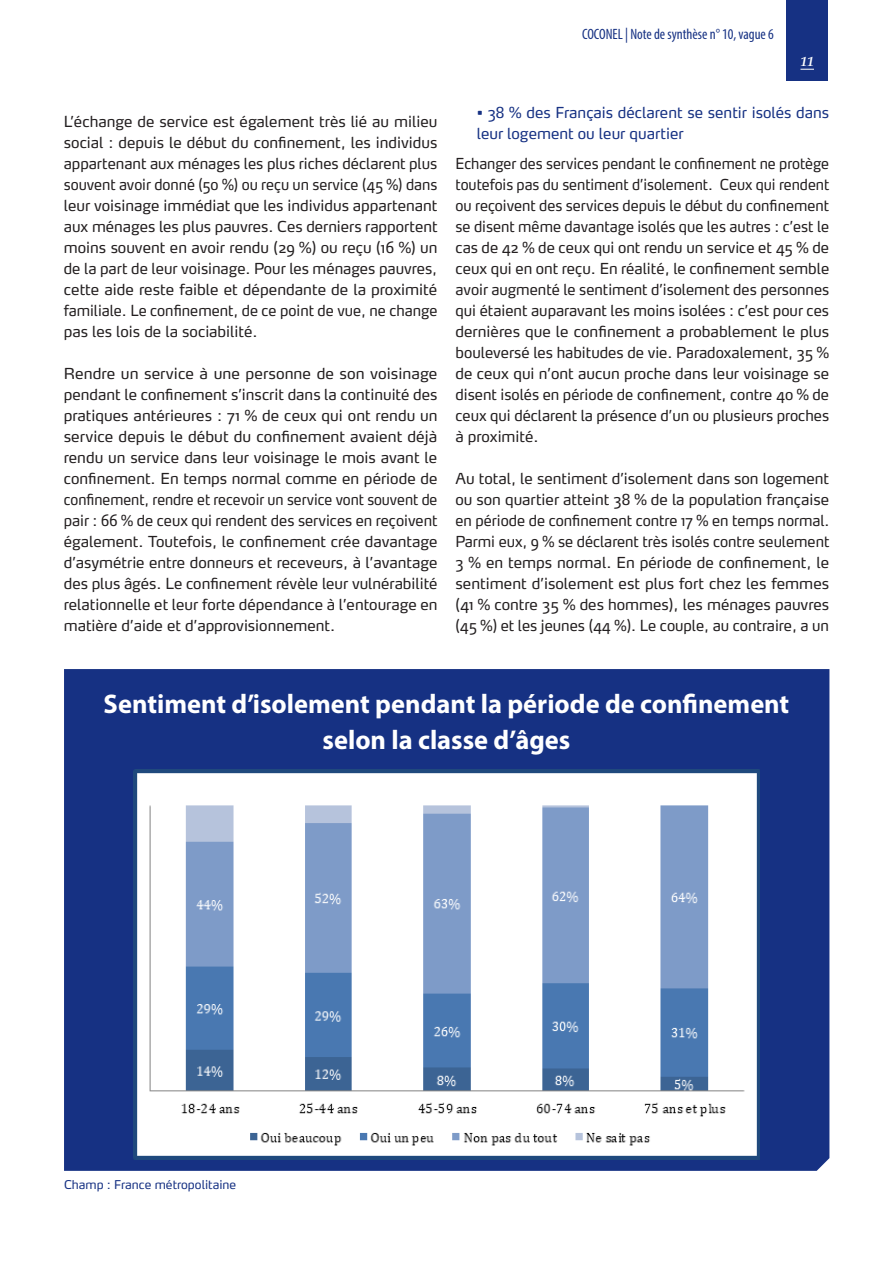
<style>
.page{position:relative;width:893px;height:1263px;background:#fff}
.page>*{position:absolute;margin:0;border:0;box-sizing:border-box;transform-origin:0 0}
.t1{font:700 27px "Myriad Pro";color:#fff}
.t2{font:15px/21px "Max OT";color:#231f20;text-align:justify}
.t3{font:15px/21px "Max OT";color:#231f20;text-align:justify;scale:.92 1}
.t4{font:15px/21px "Max OT";color:#163183}
.t5{font:condensed 15px "Myriad Pro";color:#163183}
.t6{font:italic 700 13.5px "Palatino Linotype";color:#fff}
.t7{font:12px "Max OT";color:#163183}
</style>
<div class="page">
<div style="left:64px;top:669px;width:765px;height:502px;background:#163183"></div>
<img style="left:133px;top:770px;width:626px;height:389px">
<div style="left:787px;top:0;width:41px;height:81px;background:#163183"></div>
<svg style="left:800px;top:69px;width:14px;height:1px"></svg>
<p class="t2" style="left:64px;top:111px;width:375px">L’échange de service est également très lié au milieu social : depuis le début du confinement, les individus appartenant aux ménages les plus riches déclarent plus souvent avoir donné (50 %) ou reçu un service (45 %) dans leur voisinage immédiat que les individus appartenant aux ménages les plus pauvres. Ces derniers rapportent moins souvent en avoir rendu (29 %) ou reçu (16 %) un de la part de leur voisinage. Pour les ménages pauvres, cette aide reste faible et dépendante de la proximité familiale. Le confinement, de ce point de vue, ne change pas les lois de la sociabilité.</p>
<p class="t2" style="left:64px;top:363px;width:375px">Rendre un service à une personne de son voisinage pendant le confinement s’inscrit dans la continuité des pratiques antérieures : 71 % de ceux qui ont rendu un service depuis le début du confinement avaient déjà rendu un service dans leur voisinage le mois avant le confinement. En temps normal comme en période de confinement, rendre et recevoir un service vont souvent de pair : 66 % de ceux qui rendent des services en reçoivent également. Toutefois, le confinement crée davantage d’asymétrie entre donneurs et receveurs, à l’avantage des plus âgés. Le confinement révèle leur vulnérabilité relationnelle et leur forte dépendance à l’entourage en matière d’aide et d’approvisionnement.</p>
<p class="t5" style="left:582px;top:25px;width:193px">COCONEL | Note de synthèse n° 10, vague 6</p>
<p class="t6" style="left:800px;top:52px;width:15px">11</p>
<p class="t4" style="left:477px;top:102px;width:354px">• 38 % des Français déclarent se sentir isolés dans leur logement ou leur quartier</p>
<p class="t3" style="left:455px;top:153px;width:408px">Echanger des services pendant le confinement ne protège toutefois pas du sentiment d’isolement. Ceux qui rendent ou reçoivent des services depuis le début du confinement se disent même davantage isolés que les autres : c’est le cas de 42 % de ceux qui ont rendu un service et 45 % de ceux qui en ont reçu. En réalité, le confinement semble avoir augmenté le sentiment d’isolement des personnes qui étaient auparavant les moins isolées : c’est pour ces dernières que le confinement a probablement le plus bouleversé les habitudes de vie. Paradoxalement, 35 % de ceux qui n’ont aucun proche dans leur voisinage se disent isolés en période de confinement, contre 40 % de ceux qui déclarent la présence d’un ou plusieurs proches à proximité.</p>
<p class="t2" style="left:455px;top:468px;width:375px">Au total, le sentiment d’isolement dans son logement ou son quartier atteint 38 % de la population française en période de confinement contre 17 % en temps normal.<br>Parmi eux, 9 % se déclarent très isolés contre seulement 3 % en temps normal. En période de confinement, le sentiment d’isolement est plus fort chez les femmes (41 % contre 35 % des hommes), les ménages pauvres (45 %) et les jeunes (44 %). Le couple, au contraire, a un</p>
<p class="t1" style="left:104px;top:686px;width:687px">Sentiment d’isolement pendant la période de confinement</p>
<p class="t1" style="left:323px;top:722px;width:249px">selon la classe d’âges</p>
<p class="t7" style="left:64px;top:1177px;width:174px">Champ : France métropolitaine</p>
</div>
